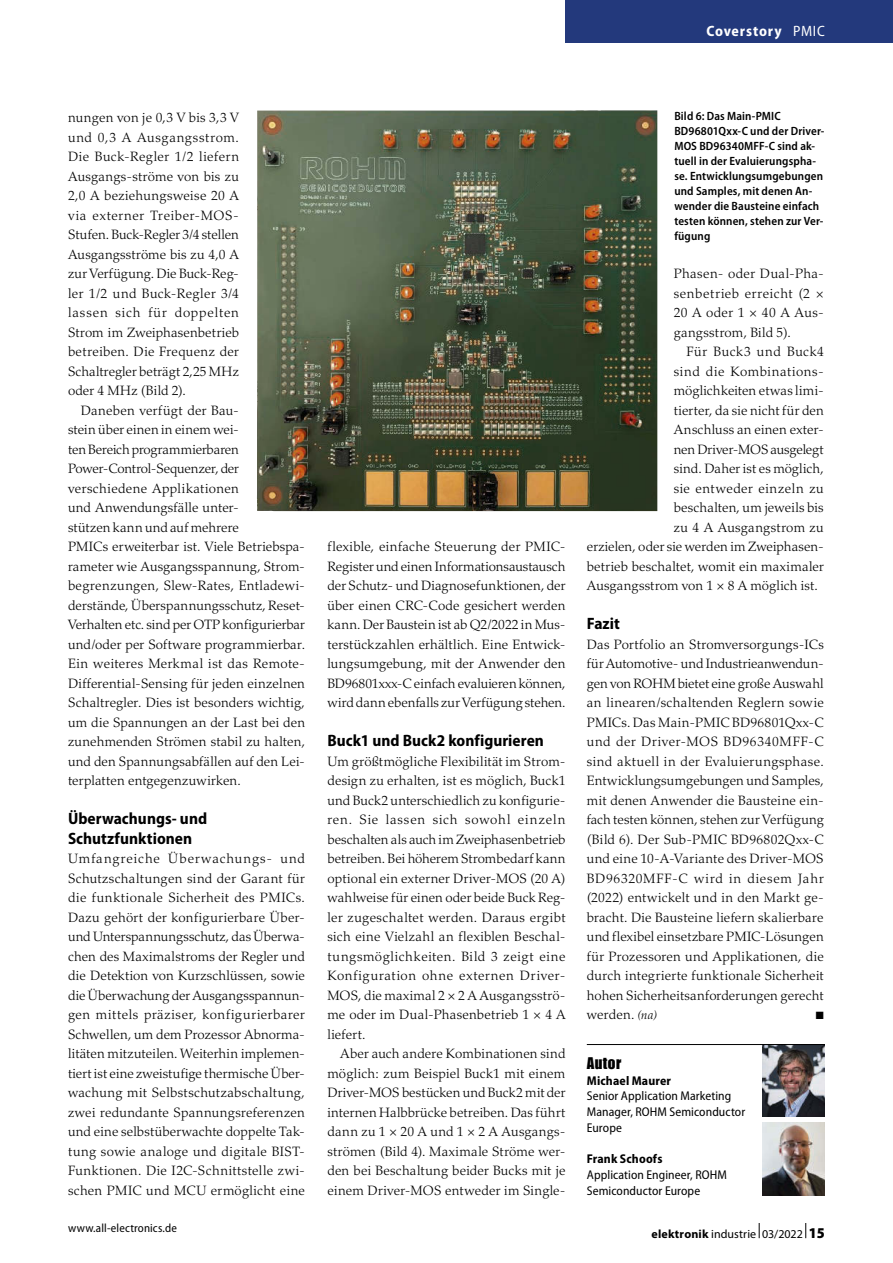
<style>
.page{position:relative;width:893px;height:1263px;background:#fff}
.page>*{position:absolute;margin:0;border:0;box-sizing:border-box;transform-origin:0 0}
.t1{font:700 semi-condensed 16.5px/19.5px "Myriad Pro";letter-spacing:.005em;color:#000}
.t2{font:16.5px "Impact LT Std";letter-spacing:.025em;color:#000}
.t3{font:700 semi-condensed 15px "Myriad Pro";letter-spacing:.055em;color:#fff}
.t4{font:300 13.5px/19.5px "Palatino LT Std";letter-spacing:.01em;color:#000;text-align:justify}
.t5{font:300 13.5px "Palatino LT Std";letter-spacing:.035em;color:#000}
.t6{font:300 13.5px "Palatino LT Std";letter-spacing:-.015em;color:#000}
.t7{font:300 13.5px "Palatino LT Std";letter-spacing:.03em;color:#000}
.t8{font:300 13.5px "Palatino LT Std";letter-spacing:.045em;color:#000}
.t9{font:semi-condensed 12.75px/15.8px "Myriad Pro";letter-spacing:.005em;color:#000}
.t10{font:700 semi-condensed 12.75px "Myriad Pro";letter-spacing:.015em;color:#000}
.t11{font:600 semi-condensed 12px/15px "Myriad Pro";letter-spacing:.01em;color:#000}
.t12{font:12px "Myriad Pro";letter-spacing:.005em;color:#000}
.t13{font:semi-condensed 12px "Myriad Pro";letter-spacing:.01em;color:#000}
.t14{font:10.5px "Zapf Dingbats Std";color:#000}
.s1{font-weight:400}
.s2{font-style:italic;font-size:12px}
.s3{font-weight:700}
.s4{font-weight:900;font-stretch:semi-condensed;font-size:15px}
</style>
<div class="page">
<div style="left:566px;top:0;width:327px;height:43px;background:#23397c"></div>
<svg style="left:759px;top:1223px;width:1px;height:15px"></svg>
<svg style="left:805px;top:1223px;width:1px;height:15px"></svg>
<img style="left:762px;top:1045px;width:63px;height:72px">
<hr style="left:587px;top:1044px;width:238px;height:1px;background:#000">
<img style="left:762px;top:1123px;width:63px;height:72px">
<img style="left:257px;top:110px;width:400px;height:401px">
<p class="t3" style="left:706px;top:22px;width:120px">Coverstory <span class="s1">PMIC</span></p>
<p class="t4" style="left:68px;top:108px;width:173px">nungen von je 0,3 V bis 3,3 V und 0,3 A Ausgangsstrom.<br>Die Buck-Regler 1/2 liefern Ausgangs-ströme von bis zu 2,0 A beziehungsweise 20 A via externer Treiber-MOS-Stufen. Buck-Regler 3/4 stellen Ausgangsströme bis zu 4,0 A zur Verfügung. Die Buck-Reg&shy;ler 1/2 und Buck-Regler 3/4 lassen sich für doppelten Strom im Zweiphasenbetrieb betreiben. Die Frequenz der Schaltregler beträgt 2,25 MHz oder 4 MHz (Bild 2).</p>
<p class="t4" style="left:68px;top:401px;width:239px;text-align:left;text-indent:13px">Daneben verfügt der Bau-<br>stein über einen in einem wei-<br>ten Bereich programmierbaren Power-Control-Sequenzer, der verschiedene Applikationen<br>und Anwendungsfälle unter-<br>stützen kann und auf mehrere<br>PMICs erweiterbar ist. Viele Betriebspa&shy;rameter wie Ausgangsspannung, Strom&shy;begrenzungen, Slew-Rates, Entladewi&shy;derstände, Überspannungsschutz, Reset-Verhalten etc. sind per OTP konfigurierbar und/oder per Software programmierbar.<br>Ein weiteres Merkmal ist das Remote-Differential-Sensing für jeden einzelnen Schaltregler. Dies ist besonders wichtig, um die Spannungen an der Last bei den zunehmenden Strömen stabil zu halten, und den Spannungsabfällen auf den Lei&shy;terplatten entgegenzuwirken.</p>
<p class="t1" style="left:68px;top:809px;width:141px">Überwachungs- und<br>Schutzfunktionen</p>
<p class="t4" style="left:68px;top:849px;width:239px">Umfangreiche Überwachungs- und Schutzschaltungen sind der Garant für die funktionale Sicherheit des PMICs.<br>Dazu gehört der konfigurierbare Über&shy;und Unterspannungsschutz, das Überwa&shy;chen des Maximalstroms der Regler und die Detektion von Kurzschlüssen, sowie die Überwachung der Ausgangsspannun&shy;gen mittels präziser, konfigurierbarer Schwellen, um dem Prozessor Abnorma&shy;litäten mitzuteilen. Weiterhin implemen&shy;tiert ist eine zweistufige thermische Über&shy;wachung mit Selbstschutzabschaltung, zwei redundante Spannungsreferenzen und eine selbstüberwachte doppelte Tak&shy;tung sowie analoge und digitale BIST-Funktionen. Die I2C-Schnittstelle zwi&shy;schen PMIC und MCU ermöglicht eine</p>
<p class="t13" style="left:68px;top:1221px;width:110px">www.all-electronics.de</p>
<p class="t4" style="left:327px;top:537px;width:240px">flexible, einfache Steuerung der PMIC-Register und einen Informationsaustausch der Schutz- und Diagnosefunktionen, der über einen CRC-Code gesichert werden kann. Der Baustein ist ab Q2/2022 in Mus&shy;terstückzahlen erhältlich. Eine Entwick&shy;lungsumgebung, mit der Anwender den BD96801xxx-C einfach evaluieren können, wird dann ebenfalls zur Verfügung stehen.</p>
<p class="t1" style="left:327px;top:731px;width:218px">Buck1 und Buck2 konfigurieren</p>
<p class="t4" style="left:327px;top:752px;width:240px">Um größtmögliche Flexibilität im Strom&shy;design zu erhalten, ist es möglich, Buck1 und Buck2 unterschiedlich zu konfigurie&shy;ren. Sie lassen sich sowohl einzeln beschalten als auch im Zweiphasenbetrieb betreiben. Bei höherem Strombedarf kann optional ein externer Driver-MOS (20 A) wahlweise für einen oder beide Buck Reg&shy;ler zugeschaltet werden. Daraus ergibt sich eine Vielzahl an flexiblen Beschal&shy;tungsmöglichkeiten. Bild 3 zeigt eine Konfiguration ohne externen Driver-MOS, die maximal 2 × 2 A Ausgangsströ&shy;me oder im Dual-Phasenbetrieb 1 × 4 A liefert.</p>
<p class="t4" style="left:327px;top:1044px;width:240px;text-indent:13px">Aber auch andere Kombinationen sind möglich: zum Beispiel Buck1 mit einem Driver-MOS bestücken und Buck2 mit der internen Halbbrücke betreiben. Das führt dann zu 1 × 20 A und 1 × 2 A Ausgangs&shy;strömen (Bild 4). Maximale Ströme wer&shy;den bei Beschaltung beider Bucks mit je einem Driver-MOS entweder im Single-</p>
<p class="t11" style="left:674px;top:109px;width:152px">Bild 6: Das Main-PMIC<br>BD96801Qxx-C und der Driver-<br>MOS BD96340MFF-C sind ak&shy;tuell in der Evaluierungspha&shy;se. Entwicklungsumgebungen und Samples, mit denen An&shy;wender die Bausteine einfach testen können, stehen zur Ver&shy;fügung</p>
<p class="t4" style="left:674px;top:264px;width:151px">Phasen- oder Dual-Pha&shy;senbetrieb erreicht (2 × 20 A oder 1 × 40 A Aus&shy;gangsstrom, Bild 5).</p>
<p class="t8" style="left:687px;top:344px;width:139px">Für Buck3 und Buck4</p>
<p class="t5" style="left:674px;top:363px;width:151px">sind die Kombinations-</p>
<p class="t4" style="left:674px;top:381px;width:151px">möglichkeiten etwas limi-</p>
<p class="t4" style="left:674px;top:401px;width:152px">tierter, da sie nicht für den</p>
<p class="t4" style="left:674px;top:420px;width:151px">Anschluss an einen exter-</p>
<p class="t6" style="left:674px;top:441px;width:152px">nen Driver-MOS ausgelegt</p>
<p class="t4" style="left:674px;top:459px;width:151px">sind. Daher ist es möglich,</p>
<p class="t5" style="left:674px;top:480px;width:151px">sie entweder einzeln zu</p>
<p class="t4" style="left:674px;top:498px;width:151px">beschalten, um jeweils bis</p>
<p class="t7" style="left:674px;top:519px;width:151px">zu 4 A Ausgangstrom zu</p>
<p class="t4" style="left:587px;top:537px;width:239px">erzielen, oder sie werden im Zweiphasen-</p>
<p class="t4" style="left:587px;top:556px;width:239px">betrieb beschaltet, womit ein maximaler</p>
<p class="t4" style="left:587px;top:576px;width:233px">Ausgangsstrom von 1 × 8 A möglich ist.</p>
<p class="t1" style="left:587px;top:614px;width:35px">Fazit</p>
<p class="t4" style="left:587px;top:635px;width:239px">Das Portfolio an Stromversorgungs-ICs für Automotive- und Industrieanwendun&shy;gen von ROHM bietet eine große Auswahl an linearen/schaltenden Reglern sowie PMICs. Das Main-PMIC BD96801Qxx-C und der Driver-MOS BD96340MFF-C sind aktuell in der Evaluierungsphase.<br>Entwicklungsumgebungen und Samples, mit denen Anwender die Bausteine ein&shy;fach testen können, stehen zur Verfügung (Bild 6). Der Sub-PMIC BD96802Qxx-C und eine 10-A-Variante des Driver-MOS BD96320MFF-C wird in diesem Jahr (2022) entwickelt und in den Markt ge&shy;bracht. Die Bausteine liefern skalierbare und flexibel einsetzbare PMIC-Lösungen für Prozessoren und Applikationen, die durch integrierte funktionale Sicherheit hohen Sicherheitsanforderungen gerecht werden. <span class="s2">(na)</span></p>
<p class="t14" style="left:816px;top:1011px;width:9px">■</p>
<p class="t2" style="left:587px;top:1053px;width:36px">Autor</p>
<p class="t10" style="left:587px;top:1073px;width:86px">Michael Maurer</p>
<p class="t9" style="left:587px;top:1088px;width:160px">Senior Application Marketing<br>Manager, ROHM Semiconductor<br>Europe</p>
<p class="t10" style="left:587px;top:1152px;width:77px">Frank Schoofs</p>
<p class="t9" style="left:587px;top:1167px;width:142px">Application Engineer, ROHM<br>Semiconductor Europe</p>
<p class="t12" style="left:651px;top:1227px;width:175px"><span class="s3">elektronik</span> industrie 03/2022 <span class="s4">15</span></p>
</div>
